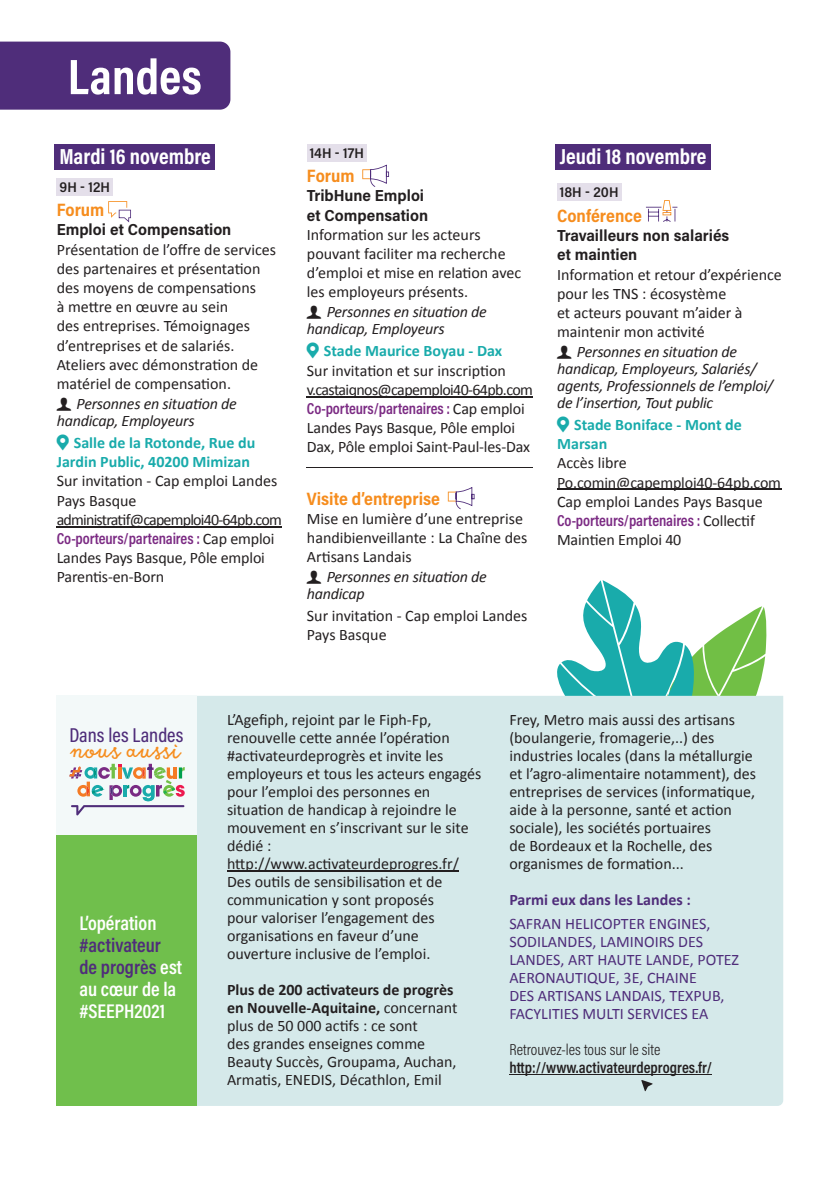
<style>
.page{position:relative;width:840px;height:1191px;background:#fff}
.page>*{position:absolute;margin:0;border:0;box-sizing:border-box;transform-origin:0 0}
.t1{font:50.4px "Acumin Variable Concept";letter-spacing:-.08em;color:#fff}
.t2{font:23.2px "Goodlife Script";color:#f68d1e}
.t3{font:22px "Acumin Variable Concept";letter-spacing:-.07em;color:#fff}
.t4{font:20.2px "Acumin Variable Concept";letter-spacing:-.095em;color:#4f2d7a}
.t5{font:600 20px/22px "Acumin Pro Cond";color:#fff}
.t6{font:20px/22px "Acumin Variable Concept";letter-spacing:-.07em;color:#4f2d7a}
.t7{font:18px "Acumin Variable Concept";letter-spacing:-.01em;color:#f68d1e}
.t8{font:16px/18px "Calibri";color:#231f20}
.t9{font:italic 16px/17px "Calibri";letter-spacing:-.015em;color:#231f20}
.t10{font:16px/18px "Calibri";color:#4f2d7a}
.t11{font:16px "Acumin Variable Concept";letter-spacing:-.08em;color:#7b2a83}
.t12{font:700 16px/19.2px "Calibri";color:#19abab}
.t13{font:16px/19.2px "Acumin Variable Concept";letter-spacing:.03em;color:#231f20}
.t14{font:16px/19.2px "Calibri";letter-spacing:-.04em;color:#231f20}
.t15{font:600 16px "Acumin Pro Cond";color:#231f20}
.t16{font:300 16px "Acumin Pro Cond";color:#231f20}
.t17{font:700 16px "Calibri";color:#4f2d7a}
.t18{font:14px "Acumin Variable Concept";letter-spacing:-.005em;color:#231f20}
.s1{font-family:"Calibri";color:#231f20}
.s2{font-family:"Acumin Pro Cond";font-weight:600;color:#fff}
.s3{font-weight:700}
</style>
<div class="page">
<svg style="left:557px;top:580px;width:209px;height:116px"></svg>
<div style="left:54px;top:144px;width:161px;height:26px;background:#4f2d7a"></div>
<div style="left:57px;top:178px;width:56px;height:17px;background:#e4dfea"></div>
<hr style="left:57px;top:526px;width:225px;height:1px;background:#231f20">
<svg style="left:108px;top:201px;width:23px;height:21px"></svg>
<div style="left:307px;top:144px;width:59px;height:17px;background:#e4dfea"></div>
<hr style="left:307px;top:396px;width:225px;height:1px;background:#231f20">
<hr style="left:307px;top:467px;width:225px;height:1px;background:#231f20">
<svg style="left:362px;top:165px;width:27px;height:22px"></svg>
<svg style="left:447px;top:487px;width:27px;height:22px"></svg>
<div style="left:554px;top:144px;width:156px;height:26px;background:#4f2d7a"></div>
<div style="left:556px;top:184px;width:65px;height:17px;background:#e4dfea"></div>
<hr style="left:556px;top:489px;width:224px;height:1px;background:#231f20">
<svg style="left:646px;top:200px;width:31px;height:22px"></svg>
<div style="left:0;top:42px;width:230px;height:68px;background:#4f2d7a"></div>
<div style="left:197px;top:696px;width:585px;height:410px;background:#d5e9ea"></div>
<div style="left:57px;top:835px;width:140px;height:271px;background:#70bf4c"></div>
<div style="left:57px;top:696px;width:140px;height:139px;background:#f3f9f9"></div>
<hr style="left:227px;top:870px;width:231px;height:1px;background:#231f20">
<hr style="left:509px;top:1074px;width:202px;height:1px;background:#231f20">
<svg style="left:641px;top:1080px;width:11px;height:11px"></svg>
<svg style="left:69px;top:763px;width:116px;height:52px"></svg>
<h1 class="t1" style="left:68px;top:42px;width:137px">Landes</h1>
<h3 class="t3" style="left:60px;top:141px;width:154px">Mardi 16 novembre</h3>
<p class="t18" style="left:60px;top:177px;width:53px">9H - 12H</p>
<p class="t7" style="left:57px;top:198px;width:50px">Forum</p>
<p class="t13" style="left:57px;top:220px;width:176px">Emploi et Compensation</p>
<p class="t8" style="left:57px;top:240px;width:221px;line-height:19.2px">Présentation de l’offre de services des partenaires et présentation des moyens de compensations<br>à mettre en œuvre au sein<br>des entreprises. Témoignages d’entreprises et de salariés.<br>Ateliers avec démonstration de matériel de compensation.</p>
<p class="t9" style="left:57px;top:394px;width:181px;text-indent:20px">Personnes en situation de handicap, Employeurs</p>
<p class="t12" style="left:57px;top:433px;width:200px;text-indent:17px">Salle de la Rotonde, Rue du<br>Jardin Public, 40200 Mimizan</p>
<p class="t8" style="left:57px;top:471px;width:226px;line-height:19.2px">Sur invitation - Cap emploi Landes<br>Pays Basque administratif@capemploi40-64pb.com</p>
<p class="t11" style="left:57px;top:527px;width:219px">Co-porteurs/partenaires : <span class="s1">Cap emploi</span></p>
<p class="t8" style="left:57px;top:548px;width:209px;line-height:19.2px">Landes Pays Basque, Pôle emploi<br>Parentis-en-Born</p>
<p class="t18" style="left:309px;top:143px;width:56px">14H - 17H</p>
<p class="t7" style="left:307px;top:163px;width:50px">Forum</p>
<p class="t13" style="left:307px;top:186px;width:122px">TribHune Emploi et Compensation</p>
<p class="t8" style="left:307px;top:225px;width:216px;line-height:19.2px">Information sur les acteurs pouvant faciliter ma recherche d’emploi et mise en relation avec les employeurs présents.</p>
<p class="t9" style="left:307px;top:303px;width:181px;text-indent:20px">Personnes en situation de handicap, Employeurs</p>
<p class="t12" style="left:324px;top:341px;width:180px">Stade Maurice Boyau - Dax</p>
<p class="t14" style="left:307px;top:361px;width:227px">Sur invitation et sur inscription v.castaignos@capemploi40-64pb.com</p>
<p class="t11" style="left:307px;top:397px;width:219px">Co-porteurs/partenaires : <span class="s1">Cap emploi</span></p>
<p class="t8" style="left:307px;top:418px;width:224px;line-height:19.2px">Landes Pays Basque, Pôle emploi<br>Dax, Pôle emploi Saint-Paul-les-Dax</p>
<p class="t7" style="left:307px;top:486px;width:135px">Visite d’entreprise</p>
<p class="t8" style="left:307px;top:509px;width:222px;line-height:19.2px">Mise en lumière d’une entreprise handibienveillante : La Chaîne des<br>Artisans Landais</p>
<p class="t9" style="left:307px;top:567px;width:181px;text-indent:20px">Personnes en situation de handicap</p>
<p class="t8" style="left:307px;top:606px;width:222px;line-height:19.2px">Sur invitation - Cap emploi Landes<br>Pays Basque</p>
<h3 class="t3" style="left:559px;top:141px;width:149px">Jeudi 18 novembre</h3>
<p class="t18" style="left:559px;top:183px;width:61px">18H - 20H</p>
<p class="t7" style="left:556px;top:203px;width:87px">Conférence</p>
<p class="t13" style="left:556px;top:225px;width:173px">Travailleurs non salariés et maintien</p>
<p class="t8" style="left:556px;top:265px;width:226px;line-height:19.2px">Information et retour d’expérience pour les TNS : écosystème<br>et acteurs pouvant m’aider à maintenir mon activité</p>
<p class="t9" style="left:556px;top:342px;width:217px;text-indent:20px">Personnes en situation de handicap, Employeurs, Salariés/ agents, Professionnels de l’emploi/ de l’insertion, Tout public</p>
<p class="t12" style="left:556px;top:415px;width:186px;text-indent:17px">Stade Boniface - Mont de<br>Marsan</p>
<p class="t8" style="left:556px;top:453px;width:225px;line-height:19.2px">Accès libre<br>Po.comin@capemploi40-64pb.com<br>Cap emploi Landes Pays Basque</p>
<p class="t11" style="left:556px;top:509px;width:199px">Co-porteurs/partenaires : <span class="s1">Collectif</span></p>
<p class="t8" style="left:556px;top:531px;width:126px">Maintien Emploi 40</p>
<p class="t4" style="left:69px;top:721px;width:117px">Dans les Landes</p>
<h2 class="t2" style="left:71px;top:739px;width:111px">nous aussi</h2>
<p class="t5" style="left:79px;top:911px;width:79px">L’opération</p>
<p class="t6" style="left:79px;top:933px;width:104px">#activateur de progrès <span class="s2">est</span></p>
<p class="t5" style="left:79px;top:977px;width:98px">au cœur de la #SEEPH2021</p>
<p class="t8" style="left:227px;top:711px;width:256px">L’Agefiph, rejoint par le Fiph-Fp, renouvelle cette année l’opération #activateurdeprogrès et invite les employeurs et tous les acteurs engagés pour l’emploi des personnes en situation de handicap à rejoindre le mouvement en s’inscrivant sur le site dédié : http://www.activateurdeprogres.fr/ Des outils de sensibilisation et de communication y sont proposés<br>pour valoriser l’engagement des organisations en faveur d’une ouverture inclusive de l’emploi.</p>
<p class="t8" style="left:227px;top:981px;width:232px"><span class="s3">Plus de 200 activateurs de progrès en Nouvelle-Aquitaine,</span> concernant plus de 50 000 actifs : ce sont<br>des grandes enseignes comme<br>Beauty Succès, Groupama, Auchan,<br>Armatis, ENEDIS, Décathlon, Emil</p>
<p class="t8" style="left:509px;top:711px;width:248px">Frey, Metro mais aussi des artisans (boulangerie, fromagerie,..) des industries locales (dans la métallurgie et l’agro-alimentaire notamment), des entreprises de services (informatique, aide à la personne, santé et action sociale), les sociétés portuaires<br>de Bordeaux et la Rochelle, des organismes de formation...</p>
<p class="t17" style="left:509px;top:889px;width:183px">Parmi eux dans les Landes :</p>
<p class="t10" style="left:509px;top:914px;width:231px">SAFRAN HELICOPTER ENGINES,<br>SODILANDES, LAMINOIRS DES<br>LANDES, ART HAUTE LANDE, POTEZ<br>AERONAUTIQUE, 3E, CHAINE<br>DES ARTISANS LANDAIS, TEXPUB,<br>FACYLITIES MULTI SERVICES EA</p>
<p class="t16" style="left:509px;top:1039px;width:152px">Retrouvez-les tous sur le site</p>
<p class="t15" style="left:509px;top:1056px;width:204px">http://www.activateurdeprogres.fr/</p>
</div>
